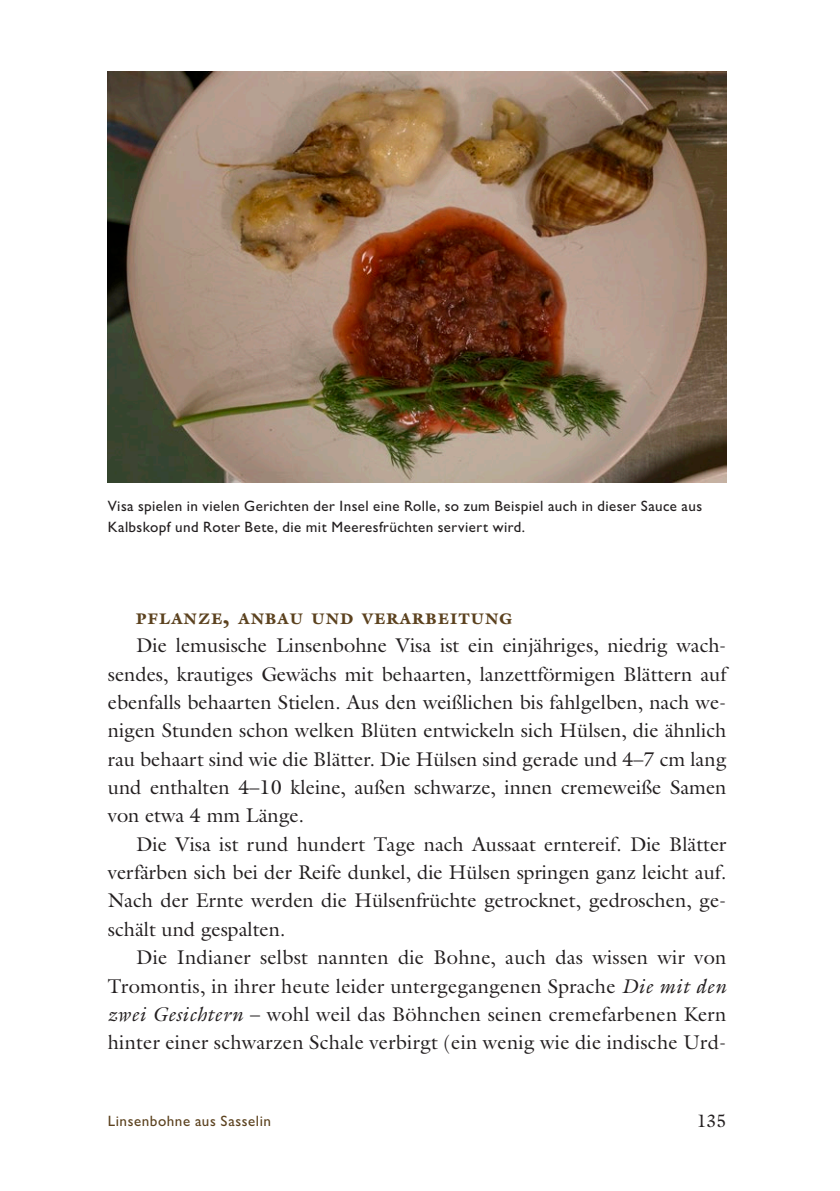
<style>
.page{position:relative;width:840px;height:1191px;background:#fff}
.page>*{position:absolute;margin:0;border:0;box-sizing:border-box;transform-origin:0 0}
.Lauftext{font:20px/28.4px "Galliard Pro";color:#231f20;text-align:justify}
.t1{font:18px "Galliard Pro";color:#231f20}
.Zwischentitel{font:900 15.4px "Galliard Pro";letter-spacing:.07em;color:#5c421f}
.Bildlegende{font:500 15px/21.2px "Gill Sans Nova";letter-spacing:.025em;color:#231f20}
.t2{font:500 15px "Gill Sans Nova";letter-spacing:.035em;color:#5c421f}
.s1{font-size:22px}
.s2{font-style:italic}
</style>
<div class="page">
<img style="left:108px;top:71px;width:618px;height:411px">
<p class="Bildlegende" style="left:108px;top:495px;width:595px">Visa spielen in vielen Gerichten der Insel eine Rolle, so zum Beispiel auch in dieser Sauce aus<br>Kalbskopf und Roter Bete, die mit Meeresfrüchten serviert wird.</p>
<p class="Zwischentitel" style="left:136px;top:608px;width:378px">PFLANZE<span class="s1">,</span> ANBAU UND VERARBEITUNG</p>
<p class="Lauftext" style="left:108px;top:631px;width:619px;text-indent:28px">Die lemusische Linsenbohne Visa ist ein einjähriges, niedrig wach&shy;sendes, krautiges Gewächs mit behaarten, lanzettförmigen Blättern auf ebenfalls behaarten Stielen. Aus den weißlichen bis fahlgelben, nach we&shy;nigen Stunden schon welken Blüten entwickeln sich Hülsen, die ähnlich rau behaart sind wie die Blätter. Die Hülsen sind gerade und 4–7 cm lang und enthalten 4–10 kleine, außen schwarze, innen cremeweiße Samen von etwa 4 mm Länge.</p>
<p class="Lauftext" style="left:108px;top:829px;width:620px;text-indent:28px">Die Visa ist rund hundert Tage nach Aussaat erntereif. Die Blätter verfärben sich bei der Reife dunkel, die Hülsen springen ganz leicht auf.<br>Nach der Ernte werden die Hülsenfrüchte getrocknet, gedroschen, ge&shy;schält und gespalten.</p>
<p class="Lauftext" style="left:108px;top:942px;width:620px;text-indent:28px">Die Indianer selbst nannten die Bohne, auch das wissen wir von Tromontis, in ihrer heute leider untergegangenen Sprache <span class="s2">Die mit den zwei Gesichtern</span> – wohl weil das Böhnchen seinen cremefarbenen Kern hinter einer schwarzen Schale verbirgt (ein wenig wie die indische Urd-</p>
<p class="t2" style="left:108px;top:1111px;width:165px">Linsenbohne aus Sasselin</p>
<p class="t1" style="left:696px;top:1108px;width:31px">135</p>
</div>
